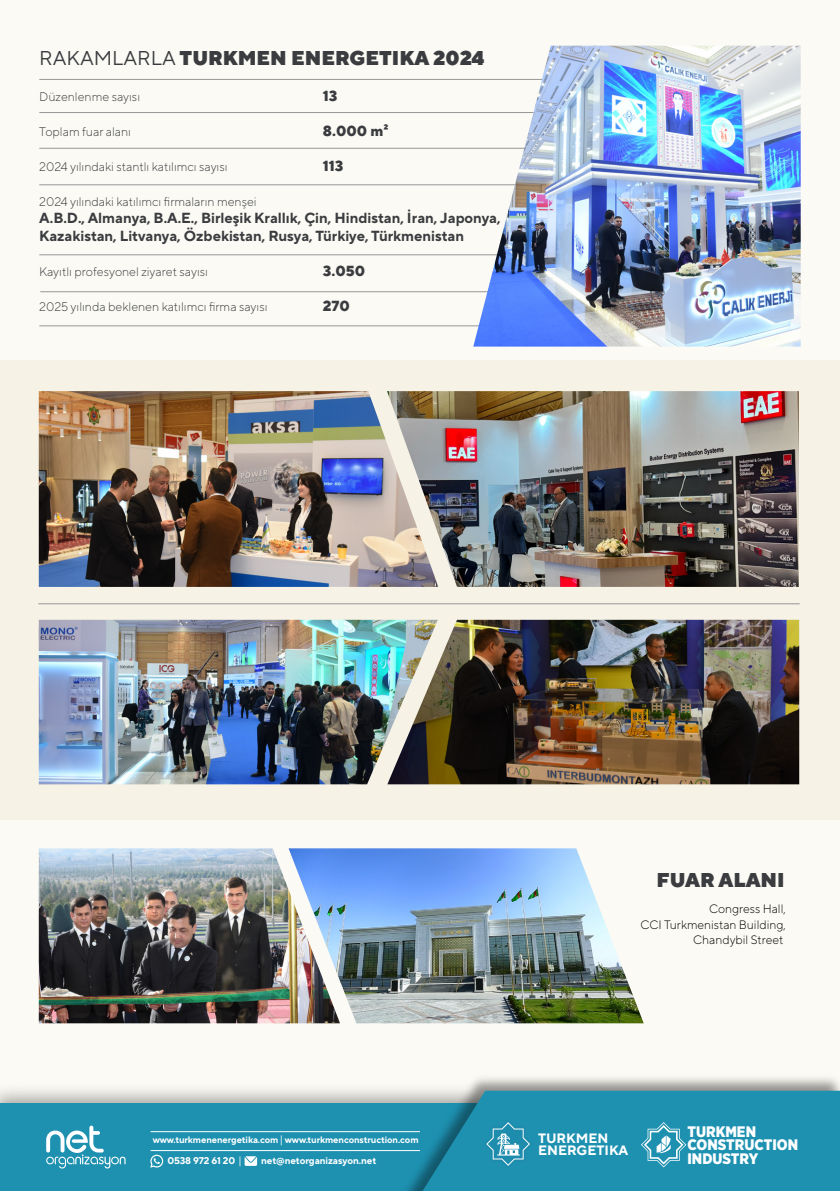
<style>
.page{position:relative;width:840px;height:1191px;background:#fff}
.page>*{position:absolute;margin:0;border:0;box-sizing:border-box;transform-origin:0 0}
.t1{font:900 20px "TT Norms Pro";color:#3a3c3f}
.t2{font:900 15.2px/13.6px "Gotham Narrow";color:#fff}
.t3{font:700 14.6px/17.6px "TT Norms Pro";color:#3a3c3f}
.t4{font:800 14.6px "TT Norms Pro";color:#3a3c3f}
.t5{font:700 13.6px/12.2px "TT Norms Pro";color:#fff}
.t6{font:300 12.4px "TT Norms Pro";color:#3a3c3f}
.t7{font:300 12.2px/15.8px "TT Norms Pro";color:#000;text-align:right}
.t8{font:10.8px "TT Norms Pro";color:#fff}
.t9{font:700 9.8px "TT Norms Pro";letter-spacing:-.01em;color:#fff}
.t10{font:700 9.4px "TT Norms Pro";letter-spacing:-.01em;color:#fff}
.s1{font-weight:400}
.s2{font-weight:400;font-size:10.8px}
</style>
<div class="page">
<div style="left:0;top:0;width:839px;height:1191px;background:#fbfaf4"></div>
<div style="left:0;top:360px;width:839px;height:460px;background:#f6f1e1"></div>
<img style="left:438px;top:391px;width:360px;height:196px">
<hr style="left:38px;top:603px;width:761px;height:1px;background:#979797">
<img style="left:39px;top:620px;width:348px;height:164px">
<div style="left:0;top:1103px;width:839px;height:88px;background:#1e91b1"></div>
<img style="left:366px;top:1078px;width:473px;height:113px">
<svg style="left:422px;top:1090px;width:417px;height:101px"></svg>
<svg style="left:46px;top:1125px;width:79px;height:43px"></svg>
<hr style="left:150px;top:1150px;width:270px;height:1px;background:#fff">
<hr style="left:150px;top:1131px;width:270px;height:1px;background:#fff">
<svg style="left:150px;top:1154px;width:13px;height:13px"></svg>
<svg style="left:244px;top:1156px;width:13px;height:9px"></svg>
<hr style="left:39px;top:79px;width:580px;height:1px;background:#979797">
<hr style="left:39px;top:112px;width:580px;height:1px;background:#979797">
<hr style="left:39px;top:148px;width:580px;height:1px;background:#979797">
<hr style="left:39px;top:184px;width:580px;height:1px;background:#979797">
<hr style="left:39px;top:254px;width:580px;height:1px;background:#979797">
<hr style="left:40px;top:291px;width:580px;height:1px;background:#979797">
<hr style="left:39px;top:325px;width:756px;height:1px;background:#979797">
<svg style="left:483px;top:1119px;width:50px;height:50px"></svg>
<svg style="left:640px;top:1122px;width:46px;height:45px"></svg>
<img style="left:39px;top:391px;width:399px;height:196px">
<img style="left:340px;top:848px;width:303px;height:175px">
<img style="left:39px;top:848px;width:301px;height:175px">
<img style="left:473px;top:46px;width:327px;height:300px">
<img style="left:387px;top:620px;width:411px;height:164px">
<h1 class="t1" style="left:39px;top:45px;width:446px"><span class="s1">RAKAMLARLA</span> TURKMEN ENERGETIKA 2024</h1>
<p class="t6" style="left:39px;top:88px;width:102px">Düzenlenme sayısı</p>
<p class="t4" style="left:322px;top:86px;width:16px">13</p>
<p class="t6" style="left:39px;top:123px;width:93px">Toplam fuar alanı</p>
<p class="t4" style="left:322px;top:121px;width:67px">8.000 m²</p>
<p class="t6" style="left:39px;top:158px;width:190px">2024 yılındaki stantlı katılımcı sayısı</p>
<p class="t4" style="left:322px;top:156px;width:22px">113</p>
<p class="t6" style="left:39px;top:193px;width:219px">2024 yılındaki katılımcı firmaların menşei</p>
<p class="t3" style="left:39px;top:209px;width:462px">A.B.D., Almanya, B.A.E., Birleşik Krallık, Çin, Hindistan, İran, Japonya,<br>Kazakistan, Litvanya, Özbekistan, Rusya, Türkiye, Türkmenistan</p>
<p class="t6" style="left:39px;top:264px;width:170px">Kayıtlı profesyonel ziyaret sayısı</p>
<p class="t4" style="left:322px;top:261px;width:44px">3.050</p>
<p class="t6" style="left:39px;top:299px;width:229px">2025 yılında beklenen katılımcı firma sayısı</p>
<p class="t4" style="left:322px;top:296px;width:28px">270</p>
<p class="t8" style="left:279px;top:1132px;width:5px">|</p>
<p class="t9" style="left:261px;top:1154px;width:117px">net@netorganizasyon.net</p>
<p class="t10" style="left:153px;top:1133px;width:267px">www.turkmenenergetika.com www.turkmenconstruction.com</p>
<p class="t9" style="left:167px;top:1154px;width:76px">0538 972 61 20 <span class="s2">|</span></p>
<h1 class="t1" style="left:656px;top:866px;width:129px">FUAR ALANI</h1>
<p class="t7" style="left:640px;top:900px;width:147px">Congress Hall,<br>CCI Turkmenistan Building,<br>Chandybil Street</p>
<p class="t5" style="left:537px;top:1131px;width:92px">TURKMEN<br>ENERGETIKA</p>
<p class="t2" style="left:687px;top:1124px;width:112px">TURKMEN<br>CONSTRUCTION<br>INDUSTRY</p>
</div>
